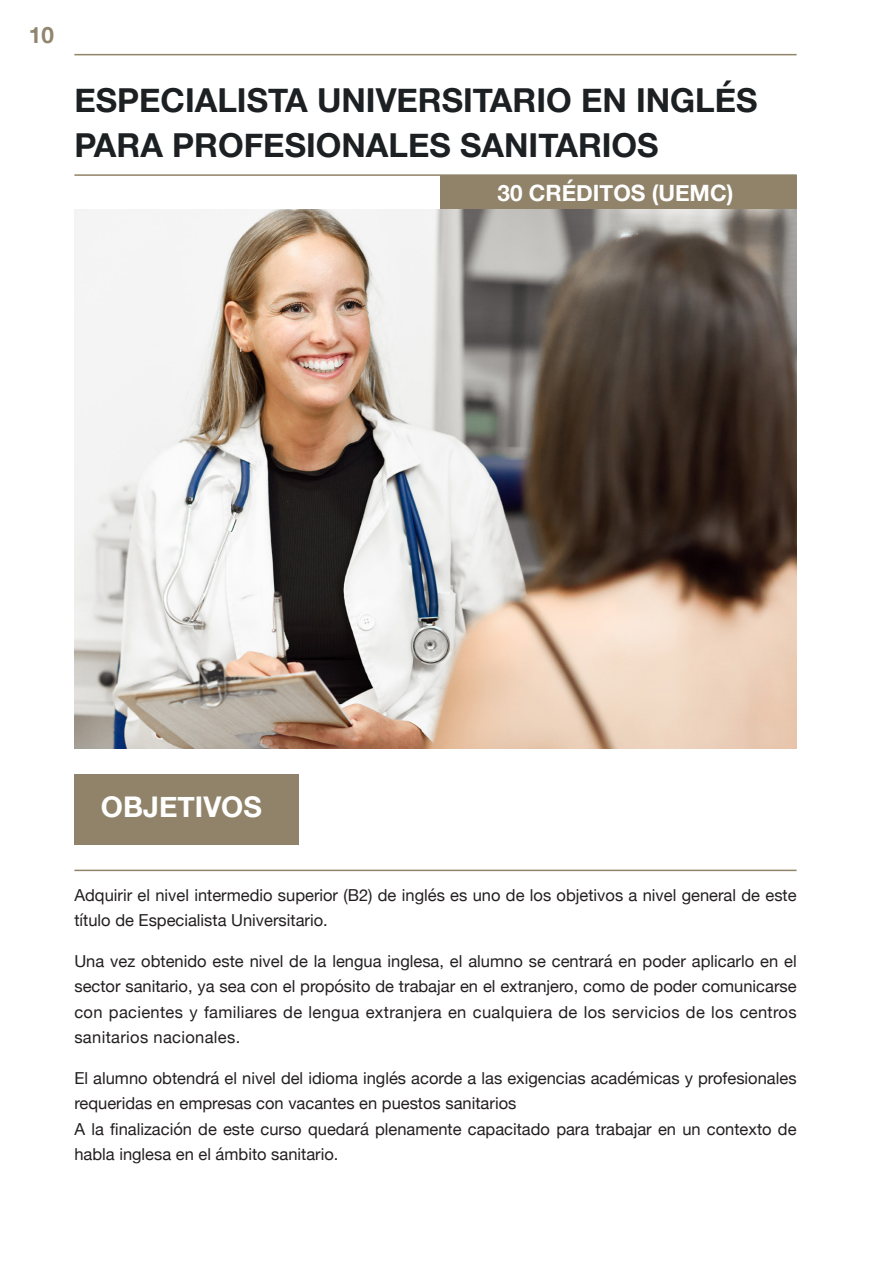
<style>
.page{position:relative;width:893px;height:1263px;background:#fff}
.page>*{position:absolute;margin:0;border:0;box-sizing:border-box;transform-origin:0 0}
.t1{font:700 33px "Helvetica Neue";color:#1c2023}
.t2{font:700 28.5px "Helvetica Neue";color:#fff}
.t3{font:700 22.5px "Helvetica Neue";color:#fff}
.t4{font:700 22.5px "Helvetica Neue";color:#90856e}
.t5{font:16.5px/25.5px "Helvetica Neue";color:#231f20}
</style>
<div class="page">
<hr style="left:74px;top:54px;width:723px;height:1px;background:#908369">
<hr style="left:74px;top:174px;width:723px;height:2px;background:#908369">
<div style="left:74px;top:774px;width:225px;height:70px;background:#908369"></div>
<hr style="left:74px;top:870px;width:723px;height:1px;background:#908369">
<img style="left:74px;top:209px;width:723px;height:539px">
<div style="left:440px;top:176px;width:357px;height:33px;background:#908369"></div>
<h3 class="t4" style="left:29px;top:18px;width:27px">10</h3>
<p class="t1" style="left:74px;top:74px;width:685px">ESPECIALISTA UNIVERSITARIO EN INGLÉS</p>
<p class="t1" style="left:74px;top:119px;width:586px">PARA PROFESIONALES SANITARIOS</p>
<p class="t3" style="left:497px;top:175px;width:237px">30 CRÉDITOS (UEMC)</p>
<h2 class="t2" style="left:101px;top:784px;width:162px">OBJETIVOS</h2>
<p class="t5" style="left:74px;top:883px;width:724px">Adquirir el nivel intermedio superior (B2) de inglés es uno de los objetivos a nivel general de este título de Especialista Universitario.</p>
<p class="t5" style="left:74px;top:949px;width:724px;text-align:justify">Una vez obtenido este nivel de la lengua inglesa, el alumno se centrará en poder aplicarlo en el sector sanitario, ya sea con el propósito de trabajar en el extranjero, como de poder comunicarse con pacientes y familiares de lengua extranjera en cualquiera de los servicios de los centros sanitarios nacionales.</p>
<p class="t5" style="left:74px;top:1066px;width:724px">El alumno obtendrá el nivel del idioma inglés acorde a las exigencias académicas y profesionales requeridas en empresas con vacantes en puestos sanitarios</p>
<p class="t5" style="left:74px;top:1117px;width:724px">A la finalización de este curso quedará plenamente capacitado para trabajar en un contexto de habla inglesa en el ámbito sanitario.</p>
</div>
